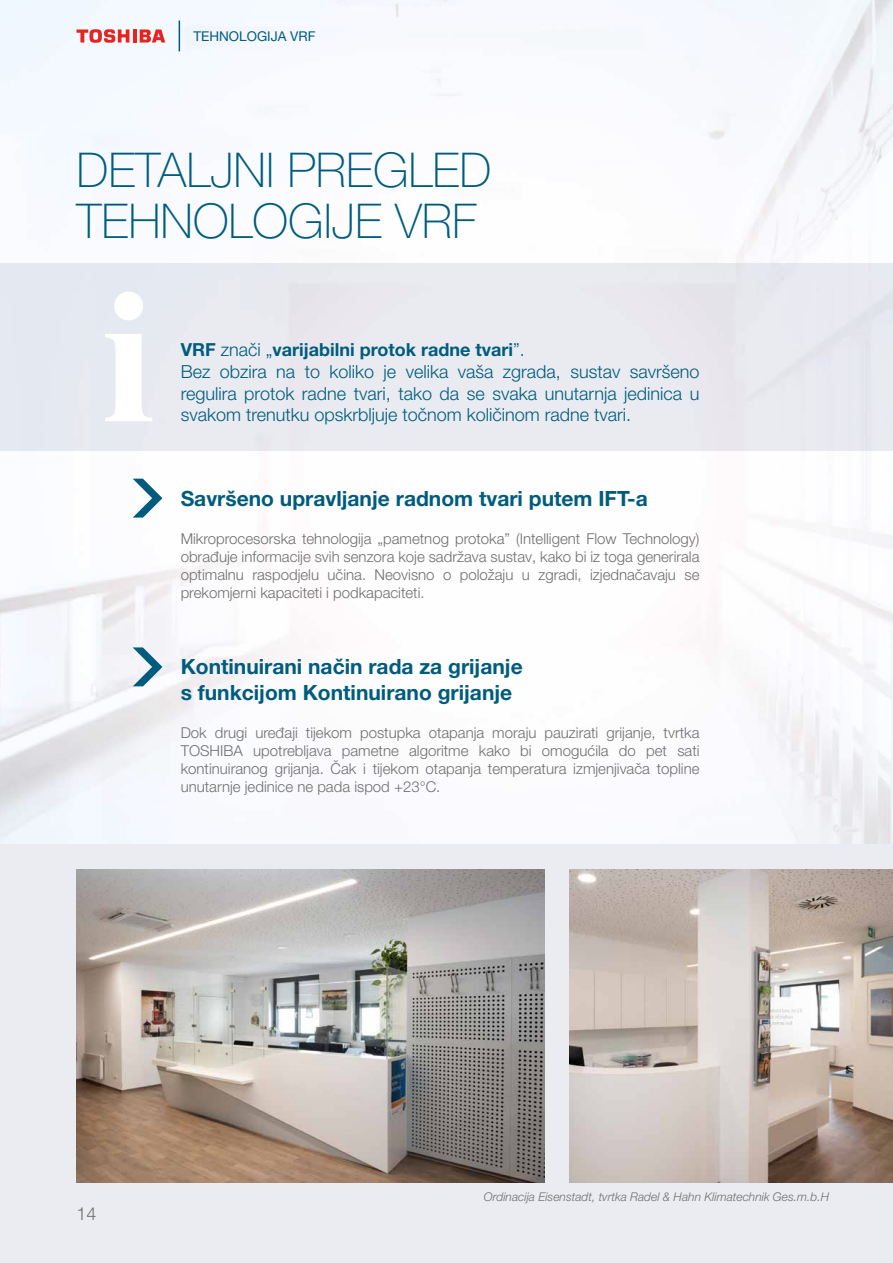
<style>
.page{position:relative;width:893px;height:1263px;background:#fff}
.page>*{position:absolute;margin:0;border:0;box-sizing:border-box;transform-origin:0 0}
.t1{font:100 48px/51px "Helvetica Neue LT Pro";color:#005c7e}
.t2{font:700 21px/25.2px "Helvetica Neue LT Pro";color:#005c7e}
.t3{font:300 18px/21.6px "Helvetica Neue LT Pro";color:#005c7e}
.t4{font:300 18px "Helvetica Neue LT Pro";color:#706f6f}
.t5{font:300 15px/18px "Helvetica Neue LT Pro";color:#706f6f;text-align:justify}
.t6{font:13.5px "Helvetica Neue LT Pro";color:#005c7e}
.t7{font:italic 300 12px "Helvetica Neue LT Pro";color:#706f6f}
.s1{font-weight:700}
</style>
<div class="page">
<img style="left:0;top:0;width:893px;height:844px">
<div style="left:0;top:844px;width:893px;height:419px;background:#eaecf1"></div>
<hr style="left:133px;top:29px;width:3px;height:14px;background:#e5231f">
<svg style="left:140px;top:29px;width:25px;height:14px"></svg>
<svg style="left:77px;top:29px;width:52px;height:14px"></svg>
<hr style="left:179px;top:21px;width:1px;height:30px;background:#005c7e">
<div style="left:0;top:263px;width:893px;height:187px;background:#eaecf1"></div>
<svg style="left:105px;top:334px;width:47px;height:87px"></svg>
<svg style="left:114px;top:292px;width:29px;height:28px"></svg>
<svg style="left:133px;top:479px;width:29px;height:39px"></svg>
<svg style="left:133px;top:647px;width:29px;height:39px"></svg>
<img style="left:77px;top:870px;width:467px;height:312px">
<img style="left:570px;top:870px;width:323px;height:312px">
<p class="t6" style="left:193px;top:28px;width:124px">TEHNOLOGIJA VRF</p>
<h1 class="t1" style="left:77px;top:145px;width:416px">DETALJNI PREGLED<br>TEHNOLOGIJE VRF</h1>
<p class="t3" style="left:181px;top:339px;width:520px"><span class="s1">VRF</span> znači „<span class="s1">varijabilni protok radne tvari</span>”.<br>Bez obzira na to koliko je velika vaša zgrada, sustav savršeno regulira protok radne tvari, tako da se svaka unutarnja jedinica u svakom trenutku opskrbljuje točnom količinom radne tvari.</p>
<h2 class="t2" style="left:181px;top:485px;width:469px">Savršeno upravljanje radnom tvari putem IFT-a</h2>
<p class="t5" style="left:181px;top:529px;width:520px">Mikroprocesorska tehnologija „pametnog protoka” (Intelligent Flow Technology) obrađuje informacije svih senzora koje sadržava sustav, kako bi iz toga generirala optimalnu raspodjelu učina. Neovisno o položaju u zgradi, izjednačavaju se prekomjerni kapaciteti i podkapaciteti.</p>
<h2 class="t2" style="left:181px;top:654px;width:344px">Kontinuirani način rada za grijanje s funkcijom Kontinuirano grijanje</h2>
<p class="t5" style="left:181px;top:723px;width:520px">Dok drugi uređaji tijekom postupka otapanja moraju pauzirati grijanje, tvrtka TOSHIBA upotrebljava pametne algoritme kako bi omogućila do pet sati kontinuiranog grijanja. Čak i tijekom otapanja temperatura izmjenjivača topline unutarnje jedinice ne pada ispod +23°C.</p>
<p class="t4" style="left:77px;top:1202px;width:22px">14</p>
<p class="t7" style="left:484px;top:1190px;width:347px">Ordinacija Eisenstadt, tvrtka Radel &amp; Hahn Klimatechnik Ges.m.b.H</p>
</div>
